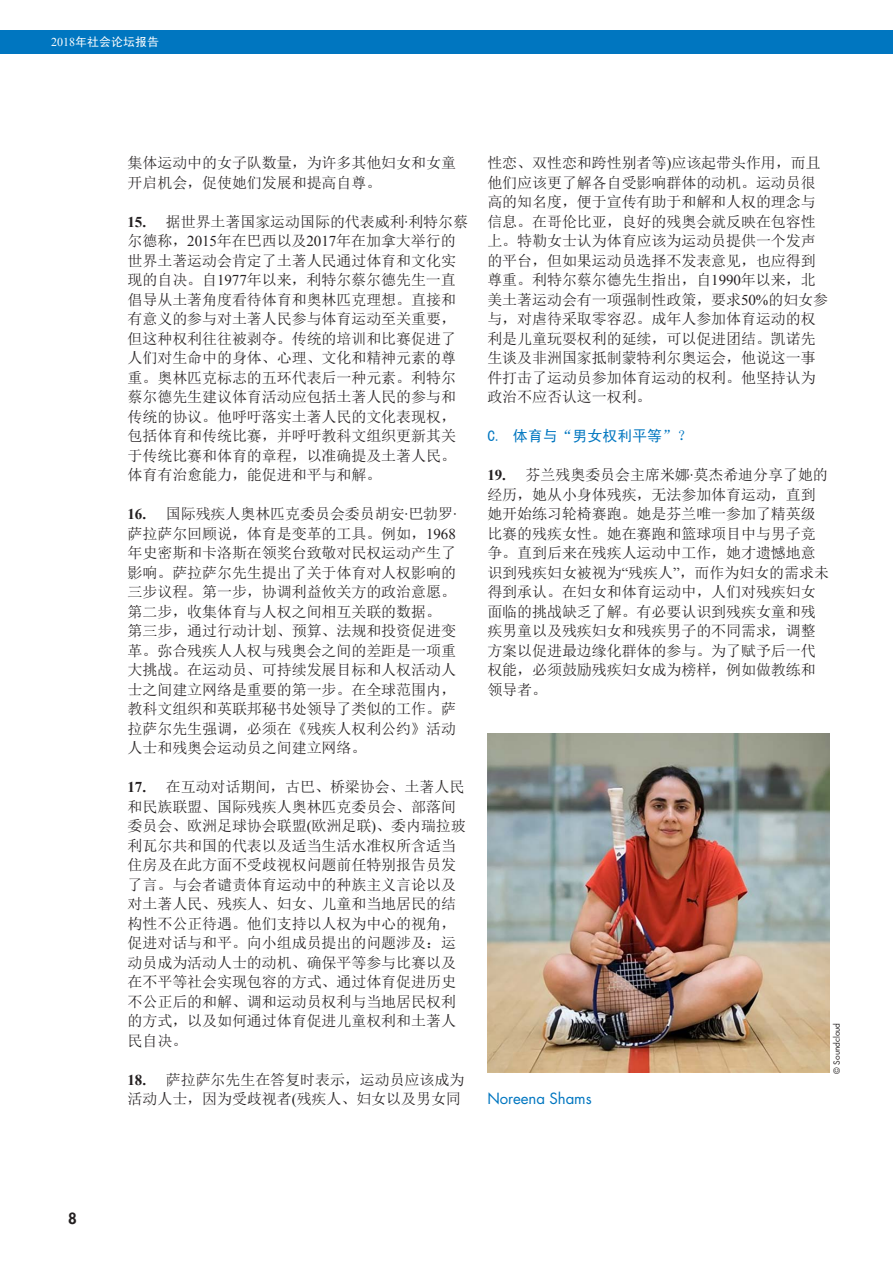
<style>
.page{position:relative;width:893px;height:1263px;background:#fff}
.page>*{position:absolute;margin:0;border:0;box-sizing:border-box;transform-origin:0 0}
.t1{font:15px/19.5px "N Sim Sun";letter-spacing:-.005em;color:#231f20}
.t2{font:15px "Sim Hei";letter-spacing:-.005em;color:#0076c0}
.t3{font:15px "Futura";letter-spacing:-.005em;color:#0076c0}
.t4{font:800 15px "Futura";color:#231f20}
.t5{font:12px "Sim Hei";color:#fff}
.t6{font:8.25px "Futura";letter-spacing:-.005em;color:#231f20}
.s1{font-family:"Times New Roman"}
.s2{font-family:"Times New Roman";font-weight:700}
</style>
<div class="page">
<div style="left:0;top:31px;width:893px;height:23px;background:#0076c0"></div>
<img style="left:487px;top:734px;width:342px;height:339px">
<p class="t5" style="left:51px;top:36px;width:109px"><span class="s1">2018</span>年社会论坛报告</p>
<p class="t4" style="left:68px;top:1209px;width:10px">8</p>
<p class="t1" style="left:128px;top:153px;width:330px">集体运动中的女子队数量，为许多其他妇女和女童开启机会，促使她们发展和提高自尊。</p>
<p class="t1" style="left:128px;top:212px;width:342px"><span class="s2">15.</span> 据世界土著国家运动国际的代表威利<span class="s1">·</span>利特尔蔡尔德称，<span class="s1">2015</span>年在巴西以及<span class="s1">2017</span>年在加拿大举行的世界土著运动会肯定了土著人民通过体育和文化实现的自决。自<span class="s1">1977</span>年以来，利特尔蔡尔德先生一直倡导从土著角度看待体育和奥林匹克理想。直接和有意义的参与对土著人民参与体育运动至关重要，但这种权利往往被剥夺。传统的培训和比赛促进了人们对生命中的身体、心理、文化和精神元素的尊重。奥林匹克标志的五环代表后一种元素。利特尔蔡尔德先生建议体育活动应包括土著人民的参与和传统的协议。他呼吁落实土著人民的文化表现权，包括体育和传统比赛，并呼吁教科文组织更新其关于传统比赛和体育的章程，以准确提及土著人民。体育有治愈能力，能促进和平与和解。</p>
<p class="t1" style="left:128px;top:504px;width:331px"><span class="s2">16.</span> 国际残疾人奥林匹克委员会委员胡安<span class="s1">·</span>巴勃罗<span class="s1">·</span>萨拉萨尔回顾说，体育是变革的工具。例如，<span class="s1">1968</span>年史密斯和卡洛斯在领奖台致敬对民权运动产生了影响。萨拉萨尔先生提出了关于体育对人权影响的三步议程。第一步，协调利益攸关方的政治意愿。第二步，收集体育与人权之间相互关联的数据。第三步，通过行动计划、预算、法规和投资促进变革。弥合残疾人人权与残奥会之间的差距是一项重大挑战。在运动员、可持续发展目标和人权活动人士之间建立网络是重要的第一步。在全球范围内，教科文组织和英联邦秘书处领导了类似的工作。萨拉萨尔先生强调，必须在《残疾人权利公约》活动人士和残奥会运动员之间建立网络。</p>
<p class="t1" style="left:128px;top:777px;width:340px"><span class="s2">17.</span> 在互动对话期间，古巴、桥梁协会、土著人民和民族联盟、国际残疾人奥林匹克委员会、部落间委员会、欧洲足球协会联盟<span class="s1">(</span>欧洲足联<span class="s1">)</span>、委内瑞拉玻利瓦尔共和国的代表以及适当生活水准权所含适当住房及在此方面不受歧视权问题前任特别报告员发了言。与会者谴责体育运动中的种族主义言论以及对土著人民、残疾人、妇女、儿童和当地居民的结构性不公正待遇。他们支持以人权为中心的视角，促进对话与和平。向小组成员提出的问题涉及：运动员成为活动人士的动机、确保平等参与比赛以及在不平等社会实现包容的方式、通过体育促进历史不公正后的和解、调和运动员权利与当地居民权利的方式，以及如何通过体育促进儿童权利和土著人民自决。</p>
<p class="t1" style="left:128px;top:1070px;width:338px"><span class="s2">18.</span> 萨拉萨尔先生在答复时表示，运动员应该成为活动人士，因为受歧视者<span class="s1">(</span>残疾人、妇女以及男女同</p>
<p class="t1" style="left:487px;top:153px;width:342px">性恋、双性恋和跨性别者等<span class="s1">)</span>应该起带头作用，而且他们应该更了解各自受影响群体的动机。运动员很高的知名度，便于宣传有助于和解和人权的理念与信息。在哥伦比亚，良好的残奥会就反映在包容性上。特勒女士认为体育应该为运动员提供一个发声的平台，但如果运动员选择不发表意见，也应得到尊重。利特尔蔡尔德先生指出，自<span class="s1">1990</span>年以来，北美土著运动会有一项强制性政策，要求<span class="s1">50%</span>的妇女参与，对虐待采取零容忍。成年人参加体育运动的权利是儿童玩耍权利的延续，可以促进团结。凯诺先生谈及非洲国家抵制蒙特利尔奥运会，他说这一事件打击了运动员参加体育运动的权利。他坚持认为政治不应否认这一权利。</p>
<p class="t2" style="left:487px;top:428px;width:206px">C. 体育与“男女权利平等”？</p>
<p class="t1" style="left:487px;top:465px;width:343px"><span class="s2">19.</span> 芬兰残奥委员会主席米娜<span class="s1">·</span>莫杰希迪分享了她的经历，她从小身体残疾，无法参加体育运动，直到她开始练习轮椅赛跑。她是芬兰唯一参加了精英级比赛的残疾女性。她在赛跑和篮球项目中与男子竞争。直到后来在残疾人运动中工作，她才遗憾地意识到残疾妇女被视为<span class="s1">“</span>残疾人<span class="s1">”</span>，而作为妇女的需求未得到承认。在妇女和体育运动中，人们对残疾妇女面临的挑战缺乏了解。有必要认识到残疾女童和残疾男童以及残疾妇女和残疾男子的不同需求，调整方案以促进最边缘化群体的参与。为了赋予后一代权能，必须鼓励残疾妇女成为榜样，例如做教练和领导者。</p>
<p class="t3" style="left:487px;top:1089px;width:106px">Noreena Shams</p>
<p class="t6" style="left:831px;top:1073px;width:52px;rotate:-90deg">© Soundcloud</p>
</div>
